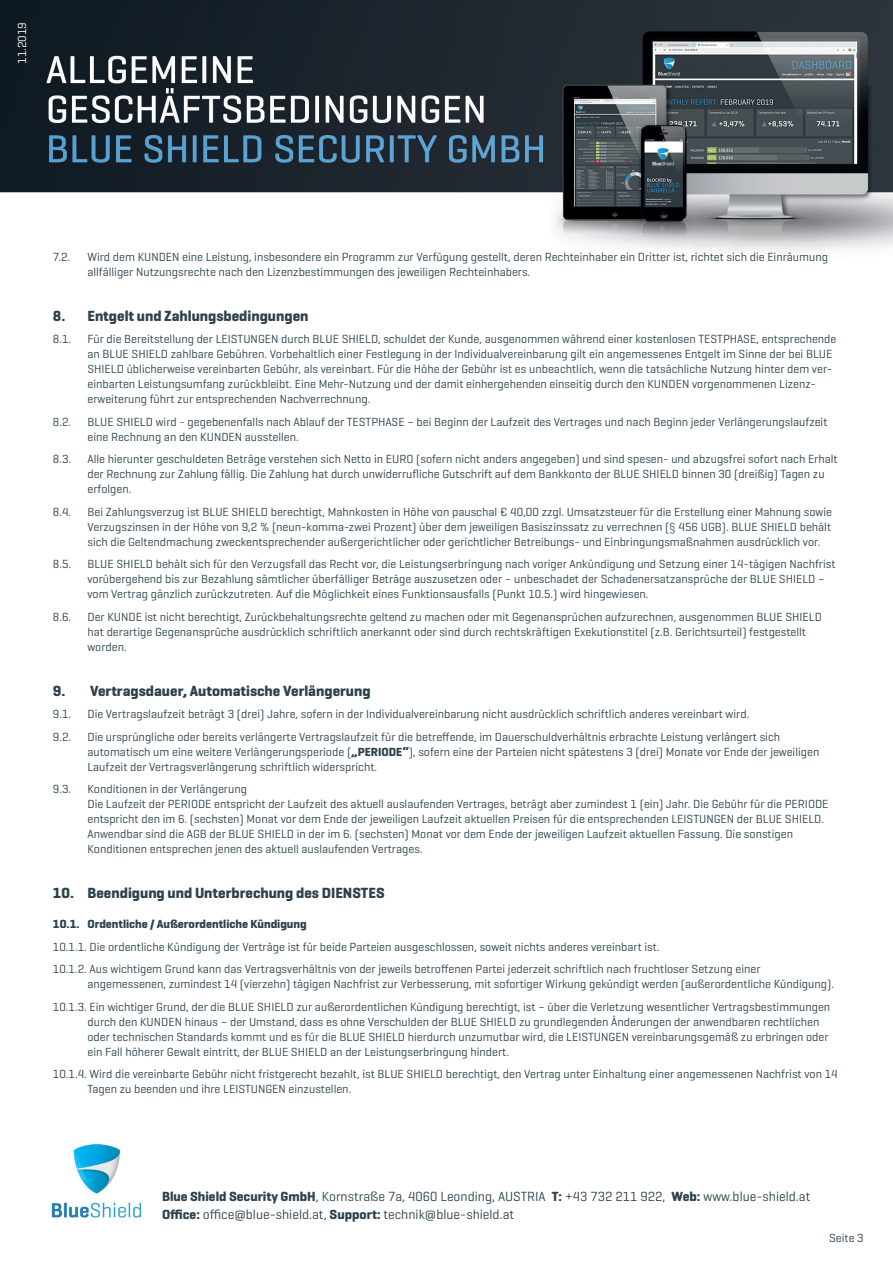
<style>
.page{position:relative;width:893px;height:1263px;background:#fff}
.page>*{position:absolute;margin:0;border:0;box-sizing:border-box;transform-origin:0 0}
.t1{font:700 15px "Geogrotesque";color:#2d424d}
.t2{font:13.5px/18px "Geogrotesque";color:#2d424d}
.t3{font:12px/15px "Geogrotesque";color:#2d424d}
.t4{font:700 12px "Geogrotesque";color:#2d424d}
.t5{font:12px "Geogrotesque";color:#fff}
.s1{font-weight:700}
</style>
<div class="page">
<img style="left:0;top:0;width:893px;height:252px">
<img style="left:51px;top:1144px;width:91px;height:74px">
<p class="t5" style="left:14px;top:64px;width:43px;rotate:-90deg">11.2019</p>
<p class="t3" style="left:53px;top:249px;width:19px">7.2.</p>
<p class="t3" style="left:87px;top:249px;width:742px">Wird dem KUNDEN eine Leistung, insbesondere ein Programm zur Verfügung gestellt, deren Rechteinhaber ein Dritter ist, richtet sich die Einräumung allfälliger Nutzungsrechte nach den Lizenzbestimmungen des jeweiligen Rechteinhabers.</p>
<p class="t1" style="left:53px;top:306px;width:257px">8. Entgelt und Zahlungsbedingungen</p>
<p class="t3" style="left:53px;top:331px;width:20px">8.1.</p>
<p class="t3" style="left:87px;top:331px;width:750px">Für die Bereitstellung der LEISTUNGEN durch BLUE SHIELD, schuldet der Kunde, ausgenommen während einer kostenlosen TESTPHASE, entsprechende an BLUE SHIELD zahlbare Gebühren. Vorbehaltlich einer Festlegung in der Individualvereinbarung gilt ein angemessenes Entgelt im Sinne der bei BLUE SHIELD üblicherweise vereinbarten Gebühr, als vereinbart. Für die Höhe der Gebühr ist es unbeachtlich, wenn die tatsächliche Nutzung hinter dem ver&shy;einbarten Leistungsumfang zurückbleibt. Eine Mehr-Nutzung und der damit einhergehenden einseitig durch den KUNDEN vorgenommenen Lizenz&shy;erweiterung führt zur entsprechenden Nachverrechnung.</p>
<p class="t3" style="left:53px;top:414px;width:20px">8.2.</p>
<p class="t3" style="left:87px;top:414px;width:742px">BLUE SHIELD wird - gegebenenfalls nach Ablauf der TESTPHASE – bei Beginn der Laufzeit des Vertrages und nach Beginn jeder Verlängerungslaufzeit eine Rechnung an den KUNDEN ausstellen.</p>
<p class="t3" style="left:53px;top:451px;width:20px">8.3.</p>
<p class="t3" style="left:87px;top:451px;width:752px">Alle hierunter geschuldeten Beträge verstehen sich Netto in EURO (sofern nicht anders angegeben) und sind spesen- und abzugsfrei sofort nach Erhalt der Rechnung zur Zahlung fällig. Die Zahlung hat durch unwiderrufliche Gutschrift auf dem Bankkonto der BLUE SHIELD binnen 30 (dreißig) Tagen zu erfolgen.</p>
<p class="t3" style="left:53px;top:504px;width:20px">8.4.</p>
<p class="t3" style="left:87px;top:504px;width:746px;text-align:justify">Bei Zahlungsverzug ist BLUE SHIELD berechtigt, Mahnkosten in Höhe von pauschal € 40,00 zzgl. Umsatzsteuer für die Erstellung einer Mahnung sowie Verzugszinsen in der Höhe von 9,2 % (neun-komma-zwei Prozent) über dem jeweiligen Basiszinssatz zu verrechnen (§ 456 UGB). BLUE SHIELD behält sich die Geltendmachung zweckentsprechender außergerichtlicher oder gerichtlicher Betreibungs- und Einbringungsmaßnahmen ausdrücklich vor.</p>
<p class="t3" style="left:53px;top:556px;width:20px">8.5.</p>
<p class="t3" style="left:87px;top:556px;width:750px">BLUE SHIELD behält sich für den Verzugsfall das Recht vor, die Leistungserbringung nach voriger Ankündigung und Setzung einer 14-tägigen Nachfrist vorübergehend bis zur Bezahlung sämtlicher überfälliger Beträge auszusetzen oder – unbeschadet der Schadenersatzansprüche der BLUE SHIELD – vom Vertrag gänzlich zurückzutreten. Auf die Möglichkeit eines Funktionsausfalls (Punkt 10.5.) wird hingewiesen.</p>
<p class="t3" style="left:53px;top:609px;width:20px">8.6.</p>
<p class="t3" style="left:87px;top:609px;width:736px">Der KUNDE ist nicht berechtigt, Zurückbehaltungsrechte geltend zu machen oder mit Gegenansprüchen aufzurechnen, ausgenommen BLUE SHIELD hat derartige Gegenansprüche ausdrücklich schriftlich anerkannt oder sind durch rechtskräftigen Exekutionstitel (z.B. Gerichtsurteil) festgestellt worden.</p>
<p class="t1" style="left:53px;top:681px;width:319px">9. Vertragsdauer, Automatische Verlängerung</p>
<p class="t3" style="left:53px;top:706px;width:20px">9.1.</p>
<p class="t3" style="left:87px;top:706px;width:663px">Die Vertragslaufzeit beträgt 3 (drei) Jahre, sofern in der Individualvereinbarung nicht ausdrücklich schriftlich anderes vereinbart wird.</p>
<p class="t3" style="left:53px;top:729px;width:20px">9.2.</p>
<p class="t3" style="left:87px;top:729px;width:733px">Die ursprüngliche oder bereits verlängerte Vertragslaufzeit für die betreffende, im Dauerschuldverhältnis erbrachte Leistung verlängert sich automatisch um eine weitere Verlängerungsperiode (<span class="s1">„PERIODE“</span>), sofern eine der Parteien nicht spätestens 3 (drei) Monate vor Ende der jeweiligen<br>Laufzeit der Vertragsverlängerung schriftlich widerspricht.</p>
<p class="t3" style="left:53px;top:781px;width:20px">9.3.</p>
<p class="t3" style="left:87px;top:781px;width:743px">Konditionen in der Verlängerung<br>Die Laufzeit der PERIODE entspricht der Laufzeit des aktuell auslaufenden Vertrages, beträgt aber zumindest 1 (ein) Jahr. Die Gebühr für die PERIODE entspricht den im 6. (sechsten) Monat vor dem Ende der jeweiligen Laufzeit aktuellen Preisen für die entsprechenden LEISTUNGEN der BLUE SHIELD.<br>Anwendbar sind die AGB der BLUE SHIELD in der im 6. (sechsten) Monat vor dem Ende der jeweiligen Laufzeit aktuellen Fassung. Die sonstigen Konditionen entsprechen jenen des aktuell auslaufenden Vertrages.</p>
<p class="t1" style="left:53px;top:884px;width:333px">10. Beendigung und Unterbrechung des DIENSTES</p>
<p class="t4" style="left:53px;top:917px;width:255px">10.1. Ordentliche / Außerordentliche Kündigung</p>
<p class="t3" style="left:53px;top:935px;width:709px;line-height:22.5px">10.1.1. Die ordentliche Kündigung der Verträge ist für beide Parteien ausgeschlossen, soweit nichts anderes vereinbart ist.<br>10.1.2. Aus wichtigem Grund kann das Vertragsverhältnis von der jeweils betroffenen Partei jederzeit schriftlich nach fruchtloser Setzung einer</p>
<p class="t3" style="left:53px;top:972px;width:783px;line-height:22.5px;text-indent:34px">angemessenen, zumindest 14 (vierzehn) tägigen Nachfrist zur Verbesserung, mit sofortiger Wirkung gekündigt werden (außerordentliche Kündigung).<br>10.1.3. Ein wichtiger Grund, der die BLUE SHIELD zur außerordentlichen Kündigung berechtigt, ist – über die Verletzung wesentlicher Vertragsbestimmungen</p>
<p class="t3" style="left:87px;top:1014px;width:743px">durch den KUNDEN hinaus – der Umstand, dass es ohne Verschulden der BLUE SHIELD zu grundlegenden Änderungen der anwendbaren rechtlichen oder technischen Standards kommt und es für die BLUE SHIELD hierdurch unzumutbar wird, die LEISTUNGEN vereinbarungsgemäß zu erbringen oder ein Fall höherer Gewalt eintritt, der BLUE SHIELD an der Leistungserbringung hindert.</p>
<p class="t3" style="left:87px;top:1066px;width:752px;text-indent:-34px">10.1.4. Wird die vereinbarte Gebühr nicht fristgerecht bezahlt, ist BLUE SHIELD berechtigt, den Vertrag unter Einhaltung einer angemessenen Nachfrist von 14<br>Tagen zu beenden und ihre LEISTUNGEN einzustellen.</p>
<p class="t2" style="left:162px;top:1187px;width:650px"><span class="s1">Blue Shield Security GmbH</span>, Kornstraße 7a, 4060 Leonding, AUSTRIA <span class="s1">T:</span> +43 732 211 922, <span class="s1">Web:</span> www.blue-shield.at<br><span class="s1">Office:</span> office@blue-shield.at, <span class="s1">Support:</span> technik@blue-shield.at</p>
<p class="t3" style="left:829px;top:1230px;width:36px">Seite 3</p>
</div>
